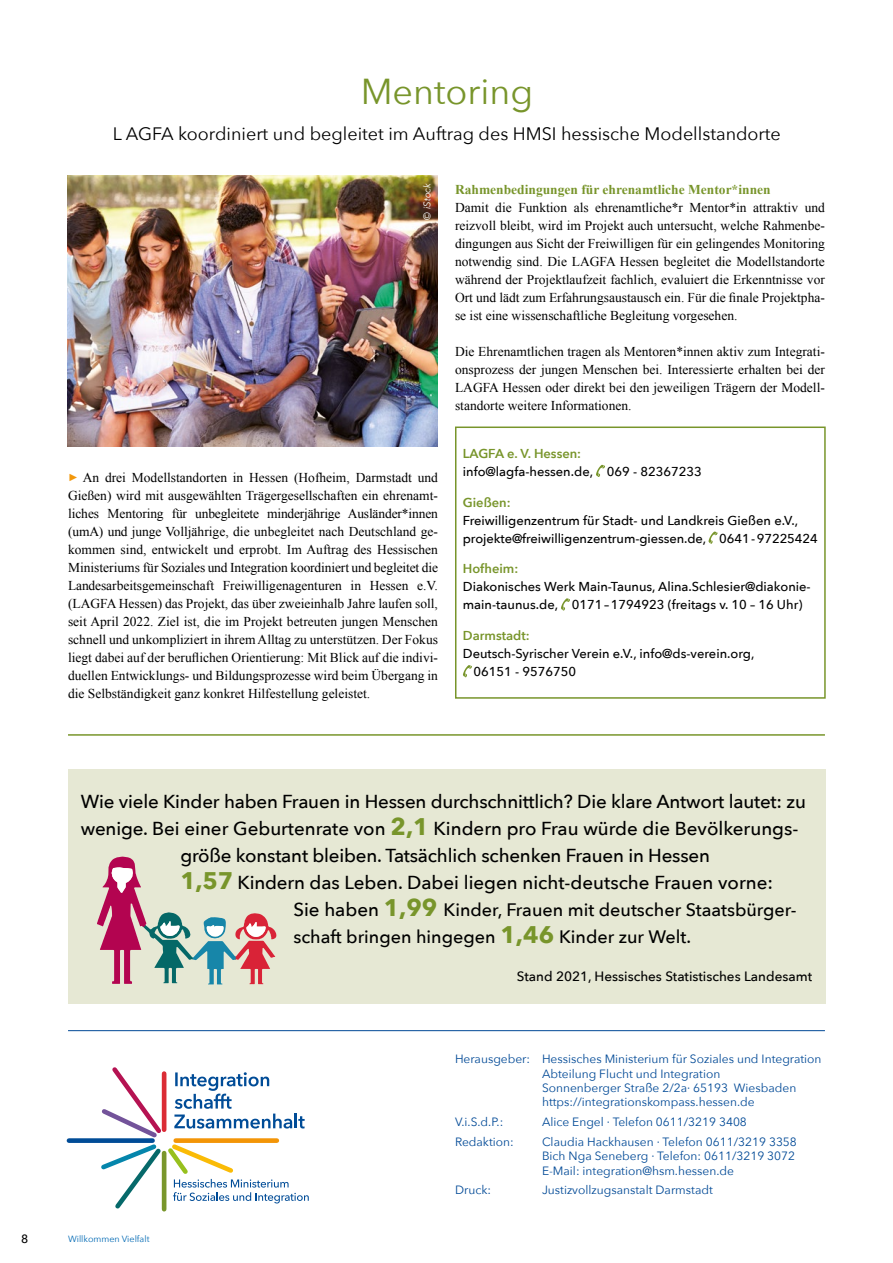
<style>
.page{position:relative;width:893px;height:1263px;background:#fff}
.page>*{position:absolute;margin:0;border:0;box-sizing:border-box;transform-origin:0 0}
.t1{font:36px "Avenir Next";color:#78952b}
.t2{font:500 18.75px "Avenir Next";letter-spacing:-.01em;color:#000}
.t3{font:500 18px/27px "Avenir Next";color:#000}
.t4{font:18px "Avenir Next";color:#000}
.t5{font:13.5px/18px "Times New Roman";color:#000;text-align:justify}
.t6{font:700 13.5px "Times New Roman";color:#78952b}
.t7{font:500 13.5px "Avenir Next";color:#000}
.t8{font:500 12.9px/18px "Avenir Next";color:#000}
.t9{font:600 12.9px "Avenir Next";color:#78952b}
.t10{font:12px "Avenir Next";color:#004996}
.t11{font:500 12px "Avenir Next";color:#000}
.t12{font:italic 9.75px "Avenir Next";color:#fff}
.t13{font:9px "Avenir Next";color:#0069b4}
.s1{font-size:10.5px;color:#f2970b}
.s2{font-weight:600;color:#78952b}
.s3{font-weight:700;font-size:24px;color:#78952b}
.s4{font-size:18.75px}
</style>
<div class="page">
<hr style="left:68px;top:1030px;width:757px;height:1px;background:#004996">
<div style="left:69px;top:1138px;width:84px;height:5px;background:#004c97"></div>
<svg style="left:97px;top:1067px;width:212px;height:145px"></svg>
<svg style="left:596px;top:465px;width:9px;height:12px"></svg>
<svg style="left:708px;top:532px;width:10px;height:12px"></svg>
<svg style="left:561px;top:598px;width:9px;height:13px"></svg>
<svg style="left:463px;top:665px;width:9px;height:12px"></svg>
<div style="left:455px;top:426px;width:371px;height:273px;border:2px solid #78952b"></div>
<img style="left:68px;top:175px;width:370px;height:271px">
<div style="left:68px;top:770px;width:758px;height:234px;background:#e6e8d4"></div>
<hr style="left:68px;top:734px;width:757px;height:2px;background:#78952b">
<svg style="left:97px;top:856px;width:179px;height:128px"></svg>
<h2 class="t1" style="left:361px;top:61px;width:174px">Mentoring</h2>
<p class="t4" style="left:113px;top:119px;width:669px">L AGFA koordiniert und begleitet im Auftrag des HMSI hessische Modellstandorte</p>
<p class="t12" style="left:419px;top:219px;width:38px;rotate:-90deg">© iStock</p>
<p class="t5" style="left:68px;top:468px;width:371px"><span class="s1">►</span> An drei Modellstandorten in Hessen (Hofheim, Darmstadt und Gießen) wird mit ausgewählten Trägergesellschaften ein ehrenamt&shy;liches Mentoring für unbegleitete minderjährige Ausländer*innen (umA) und junge Volljährige, die unbegleitet nach Deutschland ge&shy;kommen sind, entwickelt und erprobt. Im Auftrag des Hessischen Ministeriums für Soziales und Integration koordiniert und begleitet die Landesarbeitsgemeinschaft Freiwilligenagenturen in Hessen e.V. (LAGFA Hessen) das Projekt, das über zweieinhalb Jahre laufen soll, seit April 2022. Ziel ist, die im Projekt betreuten jungen Menschen schnell und unkompliziert in ihrem Alltag zu unterstützen. Der Fokus liegt dabei auf der beruflichen Orientierung: Mit Blick auf die indivi&shy;duellen Entwicklungs- und Bildungsprozesse wird beim Übergang in die Selbständigkeit ganz konkret Hilfestellung geleistet.</p>
<h3 class="t6" style="left:455px;top:180px;width:317px">Rahmenbedingungen für ehrenamtliche Mentor*innen</h3>
<p class="t5" style="left:455px;top:198px;width:371px">Damit die Funktion als ehrenamtliche*r Mentor*in attraktiv und reizvoll bleibt, wird im Projekt auch untersucht, welche Rahmenbe&shy;dingungen aus Sicht der Freiwilligen für ein gelingendes Monitoring notwendig sind. Die LAGFA Hessen begleitet die Modellstandorte während der Projektlaufzeit fachlich, evaluiert die Erkenntnisse vor Ort und lädt zum Erfahrungsaustausch ein. Für die finale Projektpha&shy;se ist eine wissenschaftliche Begleitung vorgesehen.</p>
<p class="t5" style="left:455px;top:342px;width:371px">Die Ehrenamtlichen tragen als Mentoren*innen aktiv zum Integrati&shy;onsprozess der jungen Menschen bei. Interessierte erhalten bei der LAGFA Hessen oder direkt bei den jeweiligen Trägern der Modell&shy;standorte weitere Informationen.</p>
<p class="t8" style="left:463px;top:444px;width:240px"><span class="s2">LAGFA e. V. Hessen: </span>info@lagfa-hessen.de, 069 - 82367233</p>
<p class="t8" style="left:463px;top:493px;width:356px"><span class="s2">Gießen:<br></span>Freiwilligenzentrum für Stadt- und Landkreis Gießen e.V., projekte@freiwilligenzentrum-giessen.de, 0641-97225424</p>
<p class="t8" style="left:463px;top:559px;width:349px"><span class="s2">Hofheim:<br></span>Diakonisches Werk Main-Taunus, Alina.Schlesier@diakonie&shy;main-taunus.de, 0171–1794923 (freitags v. 10 – 16 Uhr)</p>
<p class="t9" style="left:463px;top:625px;width:68px">Darmstadt:</p>
<p class="t8" style="left:463px;top:644px;width:293px">Deutsch-Syrischer Verein e.V., info@ds-verein.org,</p>
<p class="t8" style="left:474px;top:662px;width:104px">06151 - 9576750</p>
<p class="t2" style="left:81px;top:786px;width:727px">Wie viele Kinder haben Frauen in Hessen durchschnittlich? Die klare Antwort lautet: zu</p>
<p class="t2" style="left:81px;top:813px;width:719px">wenige. Bei einer Geburtenrate von <span class="s3">2,1</span> Kindern pro Frau würde die Bevölkerungs-</p>
<p class="t2" style="left:180px;top:840px;width:531px">größe konstant bleiben. Tatsächlich schenken Frauen in Hessen</p>
<p class="t2" style="left:180px;top:867px;width:594px"><span class="s3">1,57</span> Kindern das Leben. Dabei liegen nicht-deutsche Frauen vorne:</p>
<p class="t3" style="left:293px;top:896px;width:505px"><span class="s4">Sie haben</span> <span class="s3">1,99</span> Kinder, Frauen mit deutscher Staatsbürger&shy;schaft bringen hingegen <span class="s3">1,46</span> Kinder zur Welt.</p>
<p class="t7" style="left:517px;top:964px;width:297px">Stand 2021, Hessisches Statistisches Landesamt</p>
<p class="t11" style="left:21px;top:1229px;width:9px">8</p>
<p class="t13" style="left:68px;top:1231px;width:83px">Willkommen Vielfalt</p>
<p class="t10" style="left:455px;top:1049px;width:77px">Herausgeber:</p>
<p class="t10" style="left:542px;top:1049px;width:281px">Hessisches Ministerium für Soziales und Integration</p>
<p class="t10" style="left:542px;top:1063px;width:180px">Abteilung Flucht und Integration</p>
<p class="t10" style="left:542px;top:1077px;width:256px">Sonnenberger Straße 2/2a· 65193 Wiesbaden</p>
<p class="t10" style="left:542px;top:1092px;width:214px">https://integrationskompass.hessen.de</p>
<p class="t10" style="left:455px;top:1112px;width:50px">V.i.S.d.P.:</p>
<p class="t10" style="left:542px;top:1112px;width:206px">Alice Engel · Telefon 0611/3219 3408</p>
<p class="t10" style="left:455px;top:1131px;width:60px">Redaktion:</p>
<p class="t10" style="left:542px;top:1131px;width:256px">Claudia Hackhausen · Telefon 0611/3219 3358</p>
<p class="t10" style="left:542px;top:1146px;width:255px">Bich Nga Seneberg · Telefon: 0611/3219 3072</p>
<p class="t10" style="left:542px;top:1160px;width:194px">E-Mail: integration@hsm.hessen.de</p>
<p class="t10" style="left:455px;top:1180px;width:38px">Druck:</p>
<p class="t10" style="left:542px;top:1180px;width:172px">Justizvollzugsanstalt Darmstadt</p>
</div>
